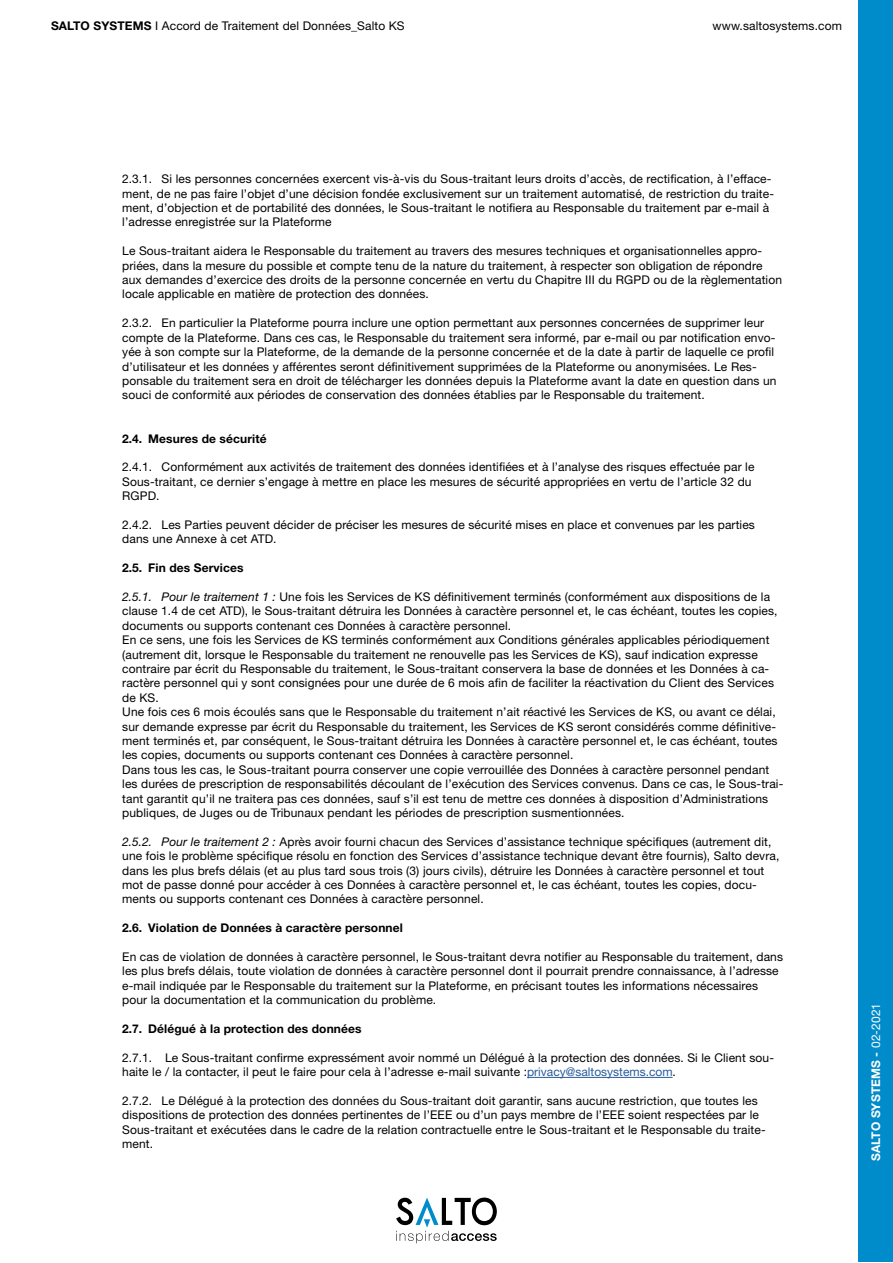
<style>
.page{position:relative;width:893px;height:1263px;background:#fff}
.page>*{position:absolute;margin:0;border:0;box-sizing:border-box;transform-origin:0 0}
.t1{font:12px/14.4px "Helvetica Neue LT Std";letter-spacing:.01em;color:#000}
.t2{font:700 12px "Helvetica Neue LT Std";letter-spacing:.01em;color:#000}
.t3{font:700 12px "Helvetica Neue LT Std";letter-spacing:.01em;color:#fff}
.s1{font-weight:700}
.s2{font-style:italic}
.s3{color:#275b9b}
.s4{font-weight:400}
</style>
<div class="page">
<div style="left:859px;top:1px;width:34px;height:1261px;background:#008bcb"></div>
<svg style="left:396px;top:1197px;width:101px;height:46px"></svg>
<hr style="left:527px;top:1077px;width:146px;height:1px;background:#275b9b">
<p class="t1" style="left:51px;top:18px;width:355px"><span class="s1">SALTO SYSTEMS</span> I Accord de Traitement del Données_Salto KS</p>
<p class="t1" style="left:713px;top:19px;width:131px">www.saltosystems.com</p>
<p class="t1" style="left:122px;top:172px;width:653px">2.3.1. Si les personnes concernées exercent vis-à-vis du Sous-traitant leurs droits d’accès, de rectification, à l’efface&shy;ment, de ne pas faire l’objet d’une décision fondée exclusivement sur un traitement automatisé, de restriction du traite&shy;ment, d’objection et de portabilité des données, le Sous-traitant le notifiera au Responsable du traitement par e-mail à l’adresse enregistrée sur la Plateforme</p>
<p class="t1" style="left:122px;top:244px;width:661px">Le Sous-traitant aidera le Responsable du traitement au travers des mesures techniques et organisationnelles appro&shy;priées, dans la mesure du possible et compte tenu de la nature du traitement, à respecter son obligation de répondre aux demandes d’exercice des droits de la personne concernée en vertu du Chapitre III du RGPD ou de la règlementation locale applicable en matière de protection des données.</p>
<p class="t1" style="left:122px;top:316px;width:656px">2.3.2. En particulier la Plateforme pourra inclure une option permettant aux personnes concernées de supprimer leur compte de la Plateforme. Dans ces cas, le Responsable du traitement sera informé, par e-mail ou par notification envo&shy;yée à son compte sur la Plateforme, de la demande de la personne concernée et de la date à partir de laquelle ce profil d’utilisateur et les données y afférentes seront définitivement supprimées de la Plateforme ou anonymisées. Le Res&shy;ponsable du traitement sera en droit de télécharger les données depuis la Plateforme avant la date en question dans un souci de conformité aux périodes de conservation des données établies par le Responsable du traitement.</p>
<p class="t2" style="left:122px;top:431px;width:146px">2.4. Mesures de sécurité</p>
<p class="t1" style="left:122px;top:460px;width:634px">2.4.1. Conformément aux activités de traitement des données identifiées et à l’analyse des risques effectuée par le<br>Sous-traitant, ce dernier s’engage à mettre en place les mesures de sécurité appropriées en vertu de l’article 32 du<br>RGPD.</p>
<p class="t1" style="left:122px;top:517px;width:634px">2.4.2. Les Parties peuvent décider de préciser les mesures de sécurité mises en place et convenues par les parties dans une Annexe à cet ATD.</p>
<p class="t2" style="left:122px;top:560px;width:123px">2.5. Fin des Services</p>
<p class="t1" style="left:122px;top:589px;width:663px"><span class="s2">2.5.1. Pour le traitement 1 :</span> Une fois les Services de KS définitivement terminés (conformément aux dispositions de la clause 1.4 de cet ATD), le Sous-traitant détruira les Données à caractère personnel et, le cas échéant, toutes les copies, documents ou supports contenant ces Données à caractère personnel.<br>En ce sens, une fois les Services de KS terminés conformément aux Conditions générales applicables périodiquement (autrement dit, lorsque le Responsable du traitement ne renouvelle pas les Services de KS), sauf indication expresse contraire par écrit du Responsable du traitement, le Sous-traitant conservera la base de données et les Données à ca&shy;ractère personnel qui y sont consignées pour une durée de 6 mois afin de faciliter la réactivation du Client des Services de KS.<br>Une fois ces 6 mois écoulés sans que le Responsable du traitement n’ait réactivé les Services de KS, ou avant ce délai, sur demande expresse par écrit du Responsable du traitement, les Services de KS seront considérés comme définitive&shy;ment terminés et, par conséquent, le Sous-traitant détruira les Données à caractère personnel et, le cas échéant, toutes les copies, documents ou supports contenant ces Données à caractère personnel.<br>Dans tous les cas, le Sous-traitant pourra conserver une copie verrouillée des Données à caractère personnel pendant les durées de prescription de responsabilités découlant de l’exécution des Services convenus. Dans ce cas, le Sous-trai&shy;tant garantit qu’il ne traitera pas ces données, sauf s’il est tenu de mettre ces données à disposition d’Administrations publiques, de Juges ou de Tribunaux pendant les périodes de prescription susmentionnées.</p>
<p class="t1" style="left:122px;top:834px;width:659px"><span class="s2">2.5.2. Pour le traitement 2 :</span> Après avoir fourni chacun des Services d’assistance technique spécifiques (autrement dit, une fois le problème spécifique résolu en fonction des Services d’assistance technique devant être fournis), Salto devra, dans les plus brefs délais (et au plus tard sous trois (3) jours civils), détruire les Données à caractère personnel et tout mot de passe donné pour accéder à ces Données à caractère personnel et, le cas échéant, toutes les copies, docu&shy;ments ou supports contenant ces Données à caractère personnel.</p>
<p class="t2" style="left:122px;top:920px;width:282px">2.6. Violation de Données à caractère personnel</p>
<p class="t1" style="left:122px;top:949px;width:662px">En cas de violation de données à caractère personnel, le Sous-traitant devra notifier au Responsable du traitement, dans les plus brefs délais, toute violation de données à caractère personnel dont il pourrait prendre connaissance, à l’adresse e-mail indiquée par le Responsable du traitement sur la Plateforme, en précisant toutes les informations nécessaires pour la documentation et la communication du problème.</p>
<p class="t2" style="left:122px;top:1021px;width:241px">2.7. Délégué à la protection des données</p>
<p class="t1" style="left:122px;top:1050px;width:653px">2.7.1. Le Sous-traitant confirme expressément avoir nommé un Délégué à la protection des données. Si le Client sou&shy;haite le / la contacter, il peut le faire pour cela à l’adresse e-mail suivante :<span class="s3">privacy@saltosystems.com</span>.</p>
<p class="t1" style="left:122px;top:1093px;width:645px">2.7.2. Le Délégué à la protection des données du Sous-traitant doit garantir, sans aucune restriction, que toutes les dispositions de protection des données pertinentes de l’EEE ou d’un pays membre de l’EEE soient respectées par le Sous-traitant et exécutées dans le cadre de la relation contractuelle entre le Sous-traitant et le Responsable du traite&shy;ment.</p>
<p class="t3" style="left:868px;top:1161px;width:160px;rotate:-90deg">SALTO SYSTEMS - <span class="s4">02-2021</span></p>
</div>
